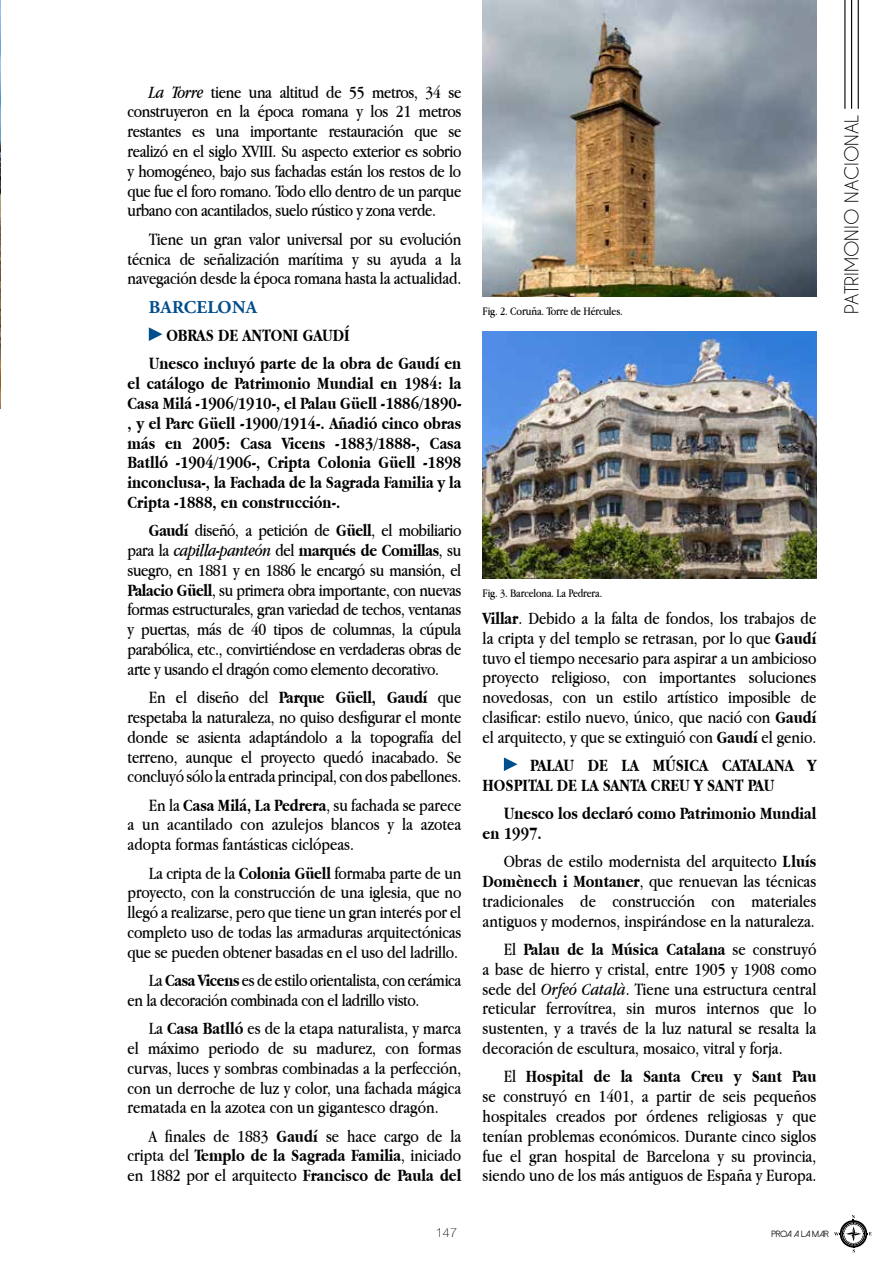
<style>
.page{position:relative;width:893px;height:1263px;background:#fff}
.page>*{position:absolute;margin:0;border:0;box-sizing:border-box;transform-origin:0 0}
.t1{font:18px/19.8px "Apple Garamond";color:#000;text-align:justify}
.t2{font:700 18px/19.8px "Apple Garamond";color:#000}
.t3{font:18px/19.8px "Apple Garamond";letter-spacing:-.02em;color:#000}
.t4{font:18px "Caviar Dreams";color:#000}
.t5{font:700 18px "Adobe Garamond Pro";letter-spacing:.015em;color:#004e8c}
.t6{font:100 12.6px "Helvetica Neue";color:#000}
.t7{font:12px "Apple Garamond";letter-spacing:-.01em;color:#000}
.t8{font:9px "Dolce Vita";color:#000}
.s1{font-style:italic}
.s2{font-weight:700}
</style>
<div class="page">
<img style="left:0;top:0;width:1px;height:409px">
<hr style="left:844px;top:0;width:1px;height:109px;background:#000">
<hr style="left:851px;top:0;width:1px;height:109px;background:#000">
<hr style="left:858px;top:0;width:1px;height:109px;background:#000">
<svg style="left:149px;top:327px;width:13px;height:14px"></svg>
<svg style="left:504px;top:757px;width:13px;height:14px"></svg>
<img style="left:483px;top:0;width:333px;height:296px">
<img style="left:483px;top:331px;width:333px;height:248px">
<svg style="left:834px;top:1215px;width:38px;height:37px"></svg>
<p class="t1" style="left:128px;top:82px;width:335px;text-indent:21px"><span class="s1">La Torre</span> tiene una altitud de 55 metros, 34 se construyeron en la época romana y los 21 metros restantes es una importante restauración que se realizó en el siglo XVIII. Su aspecto exterior es sobrio y homogéneo, bajo sus fachadas están los restos de lo que fue el foro romano. Todo ello dentro de un parque urbano con acantilados, suelo rústico y zona verde.</p>
<p class="t1" style="left:128px;top:229px;width:335px;text-indent:21px">Tiene un gran valor universal por su evolución técnica de señalización marítima y su ayuda a la navegación desde la época romana hasta la actualidad.</p>
<p class="t5" style="left:149px;top:296px;width:110px">BARCELONA</p>
<p class="t2" style="left:149px;top:321px;width:314px;line-height:28.3px;text-indent:18px">OBRAS DE ANTONI GAUDÍ<br>Unesco incluyó parte de la obra de Gaudí en</p>
<p class="t2" style="left:128px;top:373px;width:335px;text-align:justify">el catálogo de Patrimonio Mundial en 1984: la Casa Milá -1906/1910-, el Palau Güell -1886/1890- , y el Parc Güell -1900/1914-. Añadió cinco obras más en 2005: Casa Vicens -1883/1888-, Casa Batlló -1904/1906-, Cripta Colonia Güell -1898 inconclusa-, la Fachada de la Sagrada Familia y la Cripta -1888, en construcción-.</p>
<p class="t1" style="left:128px;top:520px;width:335px;text-indent:21px"><span class="s2">Gaudí</span> diseñó, a petición de <span class="s2">Güell</span>, el mobiliario para la <span class="s1">capilla-panteón</span> del <span class="s2">marqués de Comillas</span>, su suegro, en 1881 y en 1886 le encargó su mansión, el <span class="s2">Palacio Güell</span>, su primera obra importante, con nuevas formas estructurales, gran variedad de techos, ventanas y puertas, más de 40 tipos de columnas, la cúpula parabólica, etc., convirtiéndose en verdaderas obras de arte y usando el dragón como elemento decorativo.</p>
<p class="t1" style="left:128px;top:687px;width:335px;text-indent:21px">En el diseño del <span class="s2">Parque Güell, Gaudí</span> que respetaba la naturaleza, no quiso desfigurar el monte donde se asienta adaptándolo a la topografía del terreno, aunque el proyecto quedó inacabado. Se concluyó sólo la entrada principal, con dos pabellones.</p>
<p class="t1" style="left:128px;top:795px;width:335px;text-indent:21px">En la <span class="s2">Casa Milá, La Pedrera</span>, su fachada se parece a un acantilado con azulejos blancos y la azotea adopta formas fantásticas ciclópeas.</p>
<p class="t1" style="left:128px;top:862px;width:335px;text-indent:21px">La cripta de la <span class="s2">Colonia Güell</span> formaba parte de un proyecto, con la construcción de una iglesia, que no llegó a realizarse, pero que tiene un gran interés por el completo uso de todas las armaduras arquitectónicas que se pueden obtener basadas en el uso del ladrillo.</p>
<p class="t3" style="left:128px;top:970px;width:335px;text-indent:21px">La <span class="s2">Casa Vicens</span> es de estilo orientalista, con cerámica en la decoración combinada con el ladrillo visto.</p>
<p class="t1" style="left:128px;top:1018px;width:335px;text-indent:21px">La <span class="s2">Casa Batlló</span> es de la etapa naturalista, y marca el máximo periodo de su madurez, con formas curvas, luces y sombras combinadas a la perfección, con un derroche de luz y color, una fachada mágica rematada en la azotea con un gigantesco dragón.</p>
<p class="t1" style="left:128px;top:1126px;width:335px;text-indent:21px">A finales de 1883 <span class="s2">Gaudí</span> se hace cargo de la cripta del <span class="s2">Templo de la Sagrada Familia</span>, iniciado en 1882 por el arquitecto <span class="s2">Francisco de Paula del</span></p>
<p class="t7" style="left:483px;top:304px;width:142px">Fig. 2. Coruña. Torre de Hércules.</p>
<p class="t7" style="left:483px;top:586px;width:121px">Fig. 3. Barcelona. La Pedrera.</p>
<p class="t1" style="left:483px;top:608px;width:335px"><span class="s2">Villar</span>. Debido a la falta de fondos, los trabajos de la cripta y del templo se retrasan, por lo que <span class="s2">Gaudí </span>tuvo el tiempo necesario para aspirar a un ambicioso proyecto religioso, con importantes soluciones novedosas, con un estilo artístico imposible de clasificar: estilo nuevo, único, que nació con <span class="s2">Gaudí </span>el arquitecto, y que se extinguió con <span class="s2">Gaudí</span> el genio.</p>
<p class="t2" style="left:483px;top:755px;width:335px;text-indent:48px">PALAU DE LA MÚSICA CATALANA Y<br>HOSPITAL DE LA SANTA CREU Y SANT PAU</p>
<p class="t2" style="left:483px;top:803px;width:335px;text-indent:21px">Unesco los declaró como Patrimonio Mundial en 1997.</p>
<p class="t1" style="left:483px;top:851px;width:335px;text-indent:21px">Obras de estilo modernista del arquitecto <span class="s2">Lluís Domènech i Montaner</span>, que renuevan las técnicas tradicionales de construcción con materiales antiguos y modernos, inspirándose en la naturaleza.</p>
<p class="t1" style="left:483px;top:939px;width:335px;text-indent:21px">El <span class="s2">Palau de la Música Catalana</span> se construyó a base de hierro y cristal, entre 1905 y 1908 como sede del <span class="s1">Orfeó Català</span>. Tiene una estructura central reticular ferrovítrea, sin muros internos que lo sustenten, y a través de la luz natural se resalta la decoración de escultura, mosaico, vitral y forja.</p>
<p class="t1" style="left:483px;top:1066px;width:335px;text-indent:21px">El <span class="s2">Hospital de la Santa Creu y Sant Pau </span>se construyó en 1401, a partir de seis pequeños hospitales creados por órdenes religiosas y que tenían problemas económicos. Durante cinco siglos fue el gran hospital de Barcelona y su provincia, siendo uno de los más antiguos de España y Europa.</p>
<p class="t4" style="left:841px;top:314px;width:201px;rotate:-90deg">PATRIMONIO NACIONAL</p>
<p class="t6" style="left:436px;top:1223px;width:23px">147</p>
<p class="t8" style="left:771px;top:1229px;width:59px">PROA A LA MAR</p>
</div>
